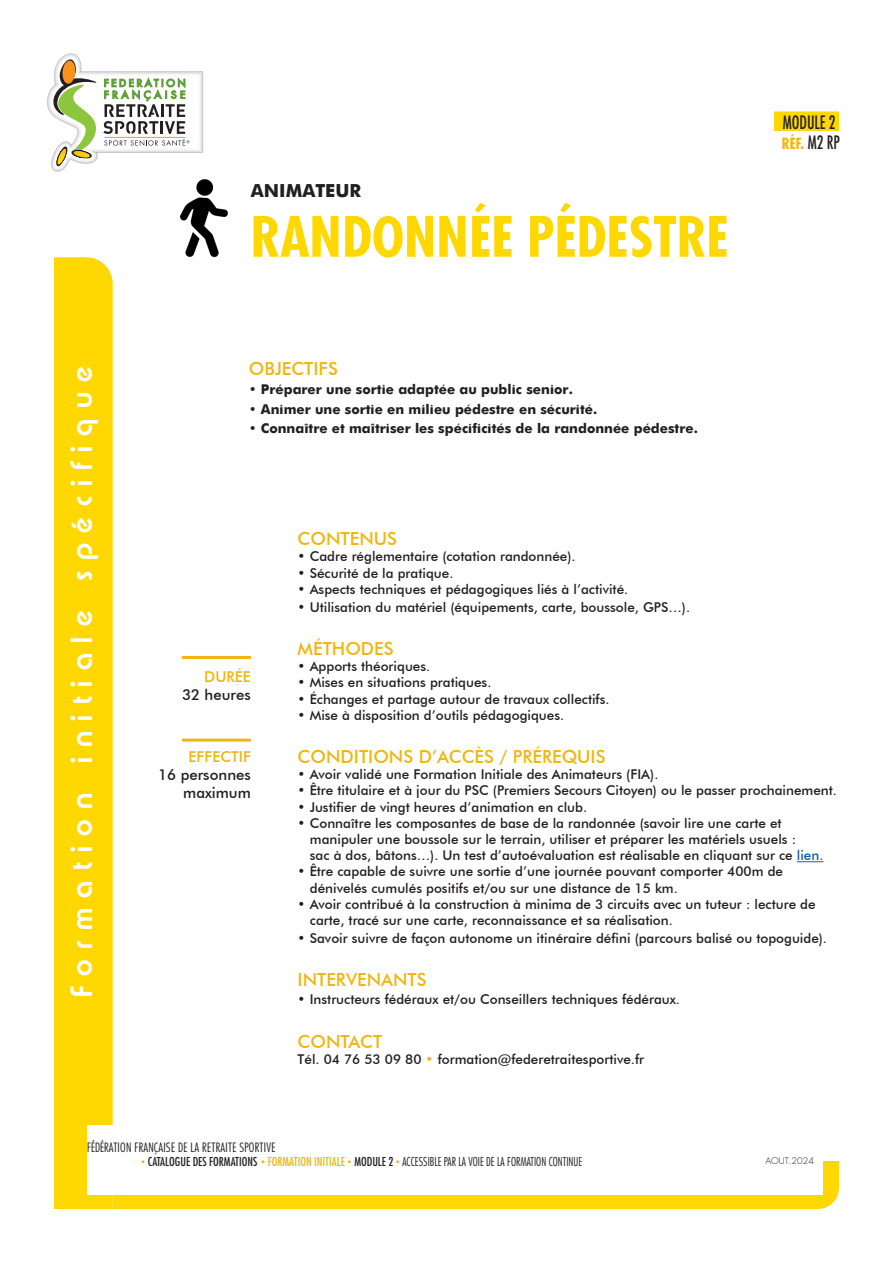
<style>
.page{position:relative;width:893px;height:1263px;background:#fff}
.page>*{position:absolute;margin:0;border:0;box-sizing:border-box;transform-origin:0 0}
.t1{font:700 condensed 54px "Futura";color:#ffd801;scale:1.04 1}
.t2{font:600 30px "Expressa";letter-spacing:.35em;color:#fff}
.t3{font:500 18px "Futura BT";color:#f0b60f}
.t4{font:700 18px "Futura";color:#231f20}
.t5{font:condensed 18px "Futura";color:#231f20;scale:.9 1}
.t6{font:500 15px/18px "Futura BT";color:#231f20;text-align:right}
.t7{font:500 15px "Futura BT";color:#f0b60f}
.t8{font:700 condensed 15px "Futura";color:#f0b60f}
.t9{font:500 13.5px/16.2px "Futura BT";color:#231f20}
.t10{font:700 13.5px "Futura";color:#231f20}
.t11{font:300 13.5px "Futura Condensed BQ";letter-spacing:.02em;color:#231f20}
.t12{font:300 condensed 12px "Futura";color:#231f20;scale:.95 1}
.Date{font:300 9px "Futura";color:#231f20}
.s1{font-weight:400;font-size:18px;color:#231f20}
.s2{color:#175d9e}
.s3{color:#f0b60f}
.s4{font-family:"Futura Condensed BQ";font-stretch:normal;color:#f0b60f}
.s5{font-weight:400}
.s6{font-weight:400;color:#f0b60f}
</style>
<div class="page">
<svg style="left:797px;top:861px;width:26px;height:1px"></svg>
<div style="left:113px;top:1161px;width:726px;height:48px;background:#ffd801"></div>
<div style="left:774px;top:111px;width:65px;height:20px;background:#ffd801"></div>
<hr style="left:182px;top:656px;width:69px;height:3px;background:#f0b60f">
<hr style="left:182px;top:739px;width:69px;height:3px;background:#f0b60f">
<svg style="left:47px;top:53px;width:156px;height:119px"></svg>
<hr style="left:104px;top:137px;width:81px;height:1px;background:#8bc63e">
<img style="left:180px;top:179px;width:48px;height:78px">
<div style="left:54px;top:257px;width:59px;height:952px;background:#ffd801"></div>
<div style="left:87px;top:1125px;width:736px;height:70px;background:#fff"></div>
<p class="t5" style="left:783px;top:111px;width:60px">MODULE 2</p>
<p class="t2" style="left:64px;top:997px;width:632px;rotate:-90deg">Formation initiale spécifique</p>
<p class="t4" style="left:251px;top:177px;width:112px">ANIMATEUR</p>
<p class="t1" style="left:251px;top:202px;width:461px">RANDONNÉE PÉDESTRE</p>
<p class="t3" style="left:249px;top:358px;width:91px">OBJECTIFS</p>
<p class="t10" style="left:249px;top:380px;width:326px">• Préparer une sortie adaptée au public senior.</p>
<p class="t10" style="left:249px;top:399px;width:350px">• Animer une sortie en milieu pédestre en sécurité.</p>
<p class="t10" style="left:249px;top:418px;width:451px">• Connaître et maîtriser les spécificités de la randonnée pédestre.</p>
<p class="t8" style="left:782px;top:134px;width:59px">RÉF. <span class="s1">M2 RP</span></p>
<p class="t7" style="left:204px;top:667px;width:48px">DURÉE</p>
<p class="t6" style="left:182px;top:685px;width:70px">32 heures</p>
<p class="t7" style="left:189px;top:747px;width:64px">EFFECTIF</p>
<p class="t6" style="left:158px;top:765px;width:94px">16 personnes maximum</p>
<p class="t3" style="left:298px;top:528px;width:101px">CONTENUS</p>
<p class="t9" style="left:298px;top:548px;width:279px">• Cadre réglementaire (cotation randonnée).</p>
<p class="t9" style="left:298px;top:565px;width:157px">• Sécurité de la pratique.</p>
<p class="t9" style="left:298px;top:581px;width:332px">• Aspects techniques et pédagogiques liés à l’activité.</p>
<p class="t9" style="left:298px;top:599px;width:394px">• Utilisation du matériel (équipements, carte, boussole, GPS…).</p>
<p class="t3" style="left:298px;top:638px;width:98px">MÉTHODES</p>
<p class="t9" style="left:298px;top:658px;width:134px">• Apports théoriques.</p>
<p class="t9" style="left:298px;top:674px;width:195px">• Mises en situations pratiques.</p>
<p class="t9" style="left:298px;top:691px;width:313px">• Échanges et partage autour de travaux collectifs.</p>
<p class="t9" style="left:298px;top:707px;width:268px">• Mise à disposition d’outils pédagogiques.</p>
<p class="t3" style="left:298px;top:746px;width:309px">CONDITIONS D’ACCÈS / PRÉREQUIS</p>
<p class="t9" style="left:298px;top:766px;width:362px">• Avoir validé une Formation Initiale des Animateurs (FIA).</p>
<p class="t9" style="left:298px;top:782px;width:541px">• Être titulaire et à jour du PSC (Premiers Secours Citoyen) ou le passer prochainement.</p>
<p class="t9" style="left:298px;top:799px;width:291px">• Justifier de vingt heures d’animation en club.</p>
<p class="t9" style="left:298px;top:815px;width:485px">• Connaître les composantes de base de la randonnée (savoir lire une carte et</p>
<p class="t9" style="left:310px;top:831px;width:488px">manipuler une boussole sur le terrain, utiliser et préparer les matériels usuels :</p>
<p class="t9" style="left:310px;top:847px;width:515px">sac à dos, bâtons…). Un test d’autoévaluation est réalisable en cliquant sur ce <span class="s2">lien.</span></p>
<p class="t9" style="left:298px;top:863px;width:487px">• Être capable de suivre une sortie d’une journée pouvant comporter 400m de</p>
<p class="t9" style="left:310px;top:880px;width:369px">dénivelés cumulés positifs et/ou sur une distance de 15 km.</p>
<p class="t9" style="left:310px;top:896px;width:507px;text-indent:-12px">• Avoir contribué à la construction à minima de 3 circuits avec un tuteur : lecture de carte, tracé sur une carte, reconnaissance et sa réalisation.</p>
<p class="t9" style="left:298px;top:930px;width:531px">• Savoir suivre de façon autonome un itinéraire défini (parcours balisé ou topoguide).</p>
<p class="t3" style="left:298px;top:969px;width:130px">INTERVENANTS</p>
<p class="t9" style="left:298px;top:991px;width:384px">• Instructeurs fédéraux et/ou Conseillers techniques fédéraux.</p>
<p class="t3" style="left:298px;top:1030px;width:86px">CONTACT</p>
<p class="t9" style="left:298px;top:1051px;width:348px">Tél. 04 76 53 09 80 <span class="s3">•</span> formation@federetraitesportive.fr</p>
<p class="t11" style="left:87px;top:1139px;width:190px">FÉDÉRATION FRANÇAISE DE LA RETRAITE SPORTIVE</p>
<p class="t12" style="left:141px;top:1154px;width:466px"><span class="s4">•</span> <span class="s5">CATALOGUE DES FORMATIONS</span> <span class="s4">•</span> <span class="s6">FORMATION INITIALE</span> <span class="s4">•</span> <span class="s5">MODULE 2</span> <span class="s4">•</span> ACCESSIBLE PAR LA VOIE DE LA FORMATION CONTINUE</p>
<p class="Date" style="left:765px;top:1154px;width:50px">AOUT.2024</p>
</div>
